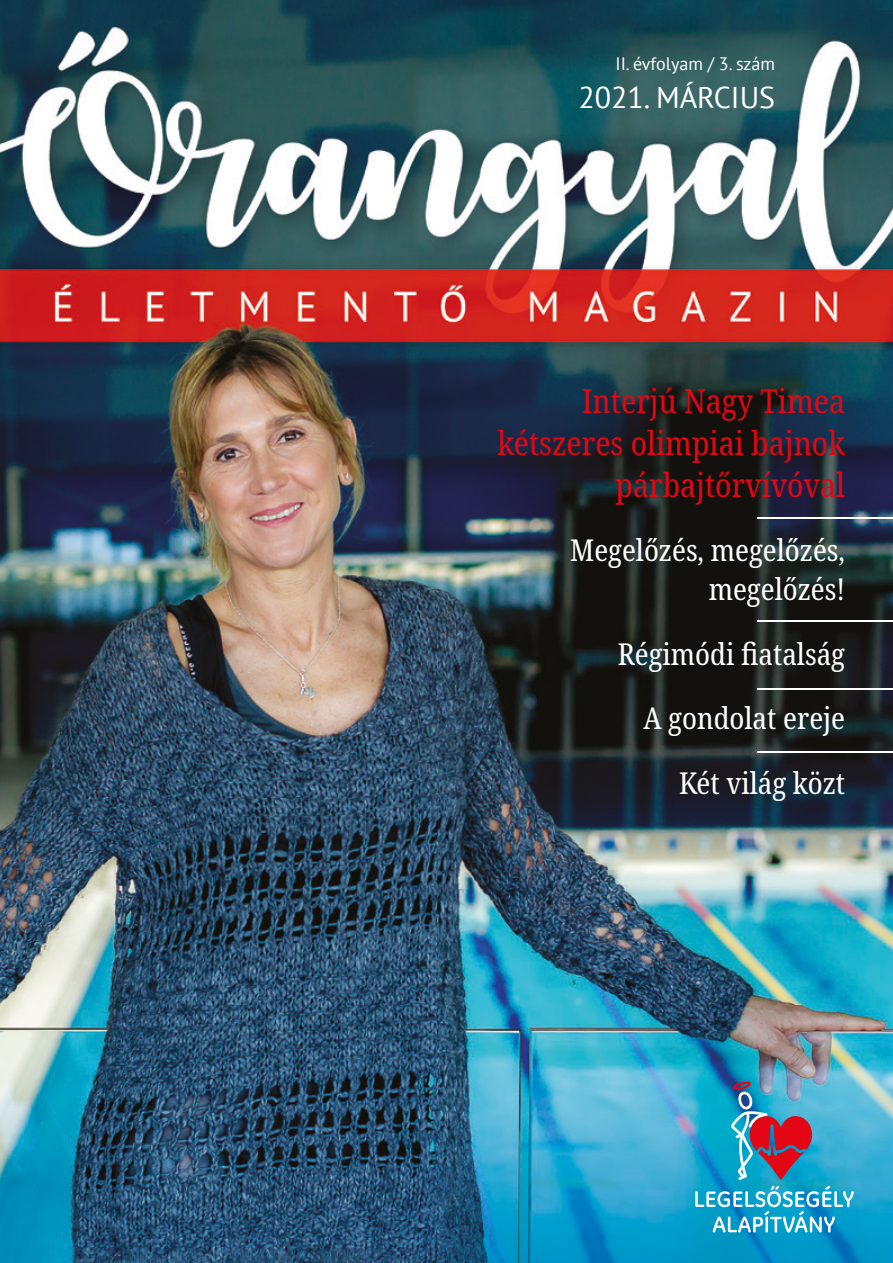
<style>
.page{position:relative;width:893px;height:1263px;background:#fff}
.page>*{position:absolute;margin:0;border:0;box-sizing:border-box;transform-origin:0 0}
.Borito_-_cimek{font:condensed 33px/42px "Noto Serif";color:#e30614;text-align:right}
.Borito_-_cimek-2{font:condensed 30px/39px "Noto Serif";color:#fff;text-align:right}
.t1{font:30px "PT Sans";color:#fff}
.t2{font:18px "PT Sans";color:#fff}
</style>
<div class="page">
<img style="left:0;top:0;width:893px;height:1263px">
<svg style="left:695px;top:1186px;width:159px;height:46px"></svg>
<svg style="left:730px;top:1081px;width:82px;height:99px;background:#6b7b98"></svg>
<hr style="left:758px;top:517px;width:135px;height:1px;background:#fff">
<hr style="left:758px;top:620px;width:135px;height:1px;background:#fff">
<hr style="left:758px;top:688px;width:135px;height:1px;background:#fff">
<hr style="left:758px;top:752px;width:135px;height:1px;background:#fff">
<p class="t2" style="left:615px;top:53px;width:161px">II. évfolyam / 3. szám</p>
<p class="t1" style="left:578px;top:79px;width:198px">2021. MÁRCIUS</p>
<p class="Borito_-_cimek" style="left:498px;top:381px;width:349px">Interjú Nagy Timea kétszeres olimpiai bajnok párbajtőrvívóval</p>
<p class="Borito_-_cimek-2" style="left:570px;top:532px;width:276px">Megelőzés, megelőzés, megelőzés!</p>
<p class="Borito_-_cimek-2" style="left:618px;top:635px;width:229px">Régimódi fiatalság</p>
<p class="Borito_-_cimek-2" style="left:643px;top:700px;width:203px">A gondolat ereje</p>
<p class="Borito_-_cimek-2" style="left:679px;top:764px;width:168px">Két világ közt</p>
</div>
